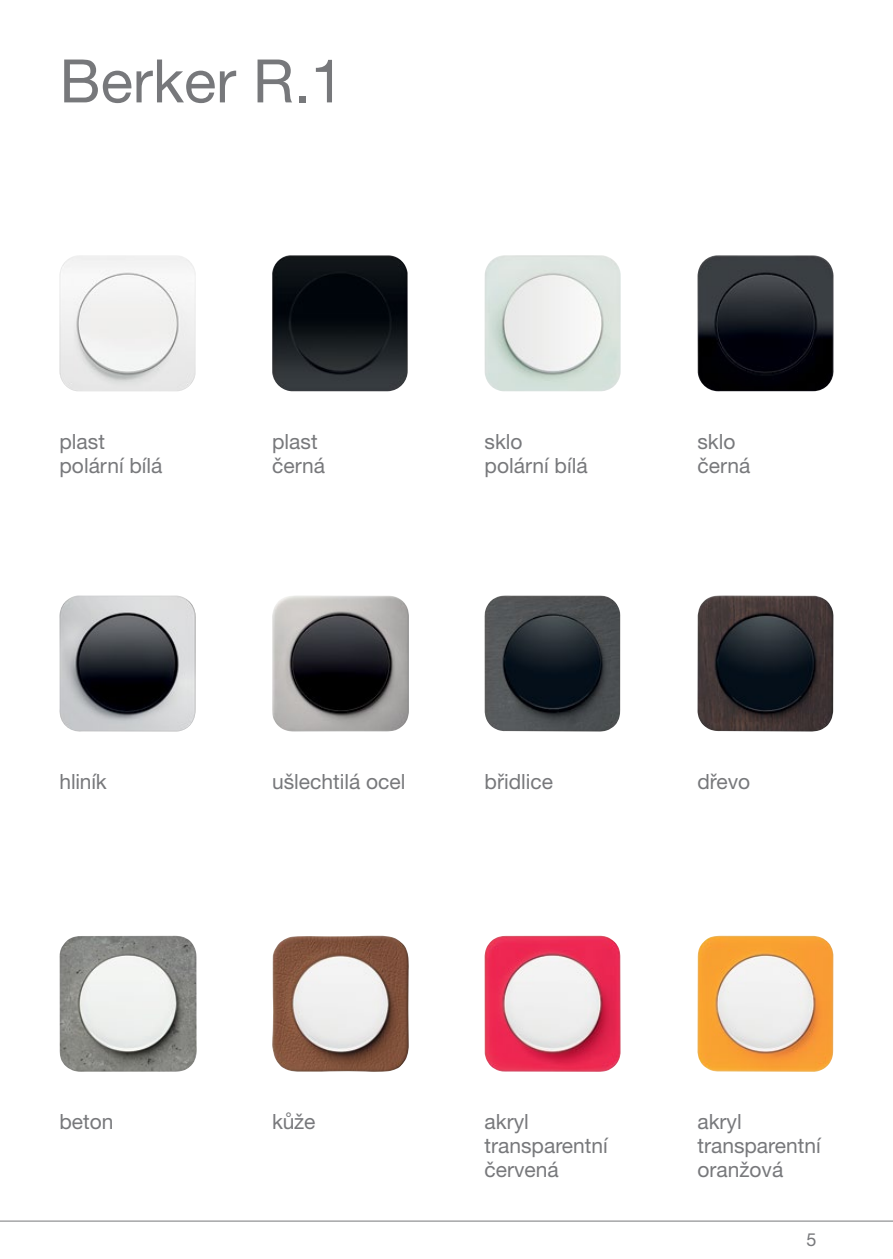
<style>
.page{position:relative;width:893px;height:1259px;background:#fff}
.page>*{position:absolute;margin:0;border:0;box-sizing:border-box;transform-origin:0 0}
.Titel_Hel55_20_21{font:60px "Helvetica Neue LT Pro";color:#77787b}
.captions_7_8_nl{font:21px/24px "Helvetica Neue LT Pro";color:#77787b}
.captions_7_8{font:21px "Helvetica Neue LT Pro";color:#77787b}
.t1{font:18px "Helvetica Neue LT Pro";color:#77787b}
</style>
<div class="page">
<svg style="left:0;top:1220px;width:893px;height:2px"></svg>
<img style="left:59px;top:935px;width:138px;height:137px">
<img style="left:272px;top:255px;width:136px;height:136px">
<img style="left:484px;top:595px;width:136px;height:136px">
<img style="left:484px;top:255px;width:137px;height:136px">
<img style="left:697px;top:595px;width:136px;height:136px">
<img style="left:59px;top:595px;width:137px;height:137px">
<img style="left:485px;top:935px;width:136px;height:137px">
<img style="left:697px;top:255px;width:137px;height:136px">
<img style="left:272px;top:935px;width:137px;height:137px">
<img style="left:272px;top:595px;width:137px;height:136px">
<img style="left:697px;top:935px;width:136px;height:137px">
<img style="left:60px;top:255px;width:136px;height:136px">
<p class="Titel_Hel55_20_21" style="left:60px;top:45px;width:286px">Berker R.1</p>
<p class="captions_7_8" style="left:60px;top:429px;width:47px">plast</p>
<p class="captions_7_8" style="left:60px;top:453px;width:105px">polární bílá</p>
<p class="captions_7_8_nl" style="left:272px;top:429px;width:47px">plast</p>
<p class="captions_7_8_nl" style="left:272px;top:453px;width:54px">černá</p>
<p class="captions_7_8_nl" style="left:485px;top:429px;width:40px">sklo</p>
<p class="captions_7_8_nl" style="left:485px;top:453px;width:105px">polární bílá</p>
<p class="captions_7_8_nl" style="left:697px;top:429px;width:54px">sklo černá</p>
<p class="captions_7_8_nl" style="left:60px;top:769px;width:49px">hliník</p>
<p class="captions_7_8_nl" style="left:272px;top:769px;width:135px">ušlechtilá ocel</p>
<p class="captions_7_8_nl" style="left:485px;top:769px;width:70px">břidlice</p>
<p class="captions_7_8_nl" style="left:697px;top:769px;width:54px">dřevo</p>
<p class="captions_7_8_nl" style="left:60px;top:1109px;width:56px">beton</p>
<p class="captions_7_8_nl" style="left:272px;top:1109px;width:45px">kůže</p>
<p class="captions_7_8_nl" style="left:485px;top:1109px;width:46px">akryl</p>
<p class="captions_7_8_nl" style="left:485px;top:1133px;width:125px">transparentní</p>
<p class="captions_7_8_nl" style="left:485px;top:1157px;width:76px">červená</p>
<p class="captions_7_8_nl" style="left:697px;top:1109px;width:125px">akryl transparentní oranžová</p>
<p class="t1" style="left:806px;top:1229px;width:12px">5</p>
</div>
